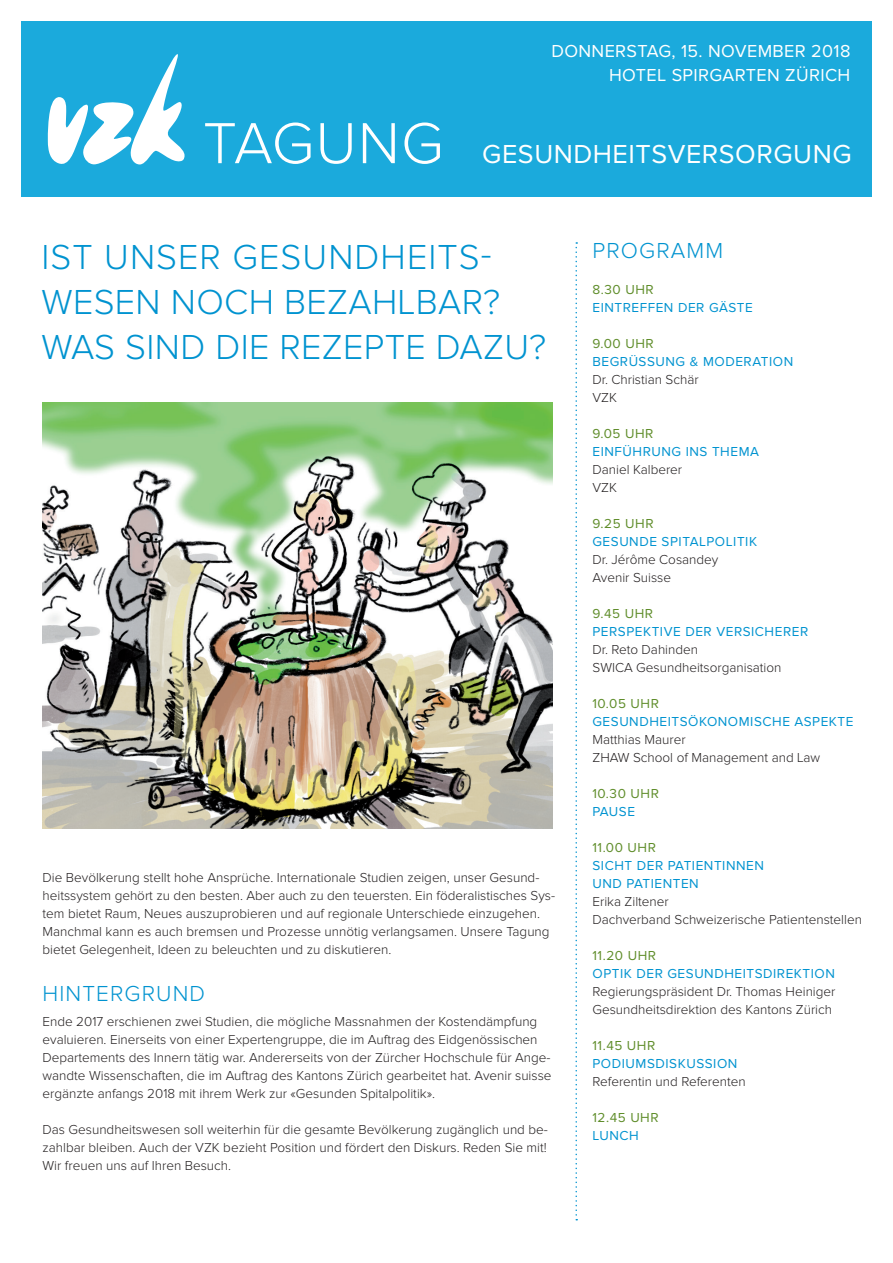
<style>
.page{position:relative;width:893px;height:1263px;background:#fff}
.page>*{position:absolute;margin:0;border:0;box-sizing:border-box;transform-origin:0 0}
.t1{font:300 60px "Proxima Nova";letter-spacing:.02em;color:#fff}
.t2{font:300 36px/45px "Proxima Nova";letter-spacing:.01em;color:#0093d0}
.t3{font:27px "Proxima Nova";letter-spacing:.02em;color:#fff}
.t4{font:300 22.5px "Proxima Nova";letter-spacing:.05em;color:#0093d0}
.t5{font:18px/24px "Proxima Nova";letter-spacing:.02em;color:#fff;text-align:right}
.t6{font:300 13.5px/18px "Proxima Nova";color:#231f20}
.t7{font:13.5px/18px "Proxima Nova";letter-spacing:.04em;color:#0093d0}
.t8{font:13.5px "Proxima Nova";letter-spacing:.04em;color:#5f8d2a}
</style>
<div class="page">
<div style="left:21px;top:21px;width:851px;height:175px;background:#1baadc"></div>
<svg style="left:48px;top:54px;width:137px;height:111px"></svg>
<svg style="left:575px;top:242px;width:2px;height:978px"></svg>
<img style="left:43px;top:403px;width:510px;height:425px">
<h1 class="t1" style="left:203px;top:110px;width:242px">TAGUNG</h1>
<h3 class="t5" style="left:551px;top:39px;width:301px">DONNERSTAG, 15. NOVEMBER 2018<br>HOTEL SPIRGARTEN ZÜRICH</h3>
<h3 class="t3" style="left:482px;top:138px;width:371px">GESUNDHEITSVERSORGUNG</h3>
<h2 class="t2" style="left:41px;top:235px;width:506px">IST UNSER GESUNDHEITS-<br>WESEN NOCH BEZAHLBAR?<br>WAS SIND DIE REZEPTE DAZU?</h2>
<p class="t6" style="left:43px;top:869px;width:514px">Die Bevölkerung stellt hohe Ansprüche. Internationale Studien zeigen, unser Gesund&shy;heitssystem gehört zu den besten. Aber auch zu den teuersten. Ein föderalistisches Sys&shy;tem bietet Raum, Neues auszuprobieren und auf regionale Unterschiede einzugehen.<br>Manchmal kann es auch bremsen und Prozesse unnötig verlangsamen. Unsere Tagung bietet Gelegenheit, Ideen zu beleuchten und zu diskutieren.</p>
<h3 class="t4" style="left:43px;top:981px;width:164px">HINTERGRUND</h3>
<p class="t6" style="left:43px;top:1013px;width:511px">Ende 2017 erschienen zwei Studien, die mögliche Massnahmen der Kostendämpfung evaluieren. Einerseits von einer Expertengruppe, die im Auftrag des Eidgenössischen Departements des Innern tätig war. Andererseits von der Zürcher Hochschule für Ange&shy;wandte Wissenschaften, die im Auftrag des Kantons Zürich gearbeitet hat. Avenir suisse ergänzte anfangs 2018 mit ihrem Werk zur «Gesunden Spitalpolitik».</p>
<p class="t6" style="left:43px;top:1121px;width:507px;text-align:justify">Das Gesundheitswesen soll weiterhin für die gesamte Bevölkerung zugänglich und be&shy;zahlbar bleiben. Auch der VZK bezieht Position und fördert den Diskurs. Reden Sie mit!<br>Wir freuen uns auf Ihren Besuch.</p>
<h3 class="t4" style="left:592px;top:238px;width:132px">PROGRAMM</h3>
<p class="t8" style="left:592px;top:282px;width:63px">8.30 UHR</p>
<p class="t7" style="left:592px;top:299px;width:162px">EINTREFFEN DER GÄSTE</p>
<p class="t8" style="left:592px;top:336px;width:63px">9.00 UHR</p>
<p class="t7" style="left:592px;top:353px;width:202px">BEGRÜSSUNG &amp; MODERATION</p>
<p class="t6" style="left:592px;top:371px;width:108px">Dr. Christian Schär<br>VZK</p>
<p class="t8" style="left:592px;top:426px;width:63px">9.05 UHR</p>
<p class="t7" style="left:592px;top:443px;width:168px">EINFÜHRUNG INS THEMA</p>
<p class="t6" style="left:592px;top:461px;width:91px">Daniel Kalberer<br>VZK</p>
<p class="t8" style="left:592px;top:516px;width:63px">9.25 UHR</p>
<p class="t7" style="left:592px;top:533px;width:166px">GESUNDE SPITALPOLITIK</p>
<p class="t6" style="left:592px;top:551px;width:127px">Dr. Jérôme Cosandey<br>Avenir Suisse</p>
<p class="t8" style="left:592px;top:606px;width:62px">9.45 UHR</p>
<p class="t7" style="left:592px;top:623px;width:217px">PERSPEKTIVE DER VERSICHERER</p>
<p class="t6" style="left:592px;top:641px;width:191px">Dr. Reto Dahinden<br>SWICA Gesundheitsorganisation</p>
<p class="t8" style="left:592px;top:696px;width:68px">10.05 UHR</p>
<p class="t7" style="left:592px;top:713px;width:263px">GESUNDHEITSÖKONOMISCHE ASPEKTE</p>
<p class="t6" style="left:592px;top:731px;width:229px">Matthias Maurer<br>ZHAW School of Management and Law</p>
<p class="t8" style="left:592px;top:786px;width:68px">10.30 UHR</p>
<p class="t7" style="left:592px;top:803px;width:44px">PAUSE</p>
<p class="t8" style="left:592px;top:840px;width:65px">11.00 UHR</p>
<p class="t7" style="left:592px;top:857px;width:173px">SICHT DER PATIENTINNEN<br>UND PATIENTEN</p>
<p class="t6" style="left:592px;top:893px;width:271px">Erika Ziltener<br>Dachverband Schweizerische Patientenstellen</p>
<p class="t8" style="left:592px;top:948px;width:65px">11.20 UHR</p>
<p class="t7" style="left:592px;top:965px;width:244px">OPTIK DER GESUNDHEITSDIREKTION</p>
<p class="t6" style="left:592px;top:983px;width:244px">Regierungspräsident Dr. Thomas Heiniger<br>Gesundheitsdirektion des Kantons Zürich</p>
<p class="t8" style="left:592px;top:1038px;width:64px">11.45 UHR</p>
<p class="t7" style="left:592px;top:1055px;width:146px">PODIUMSDISKUSSION</p>
<p class="t6" style="left:592px;top:1073px;width:155px">Referentin und Referenten</p>
<p class="t8" style="left:592px;top:1110px;width:68px">12.45 UHR</p>
<p class="t7" style="left:592px;top:1127px;width:48px">LUNCH</p>
</div>
